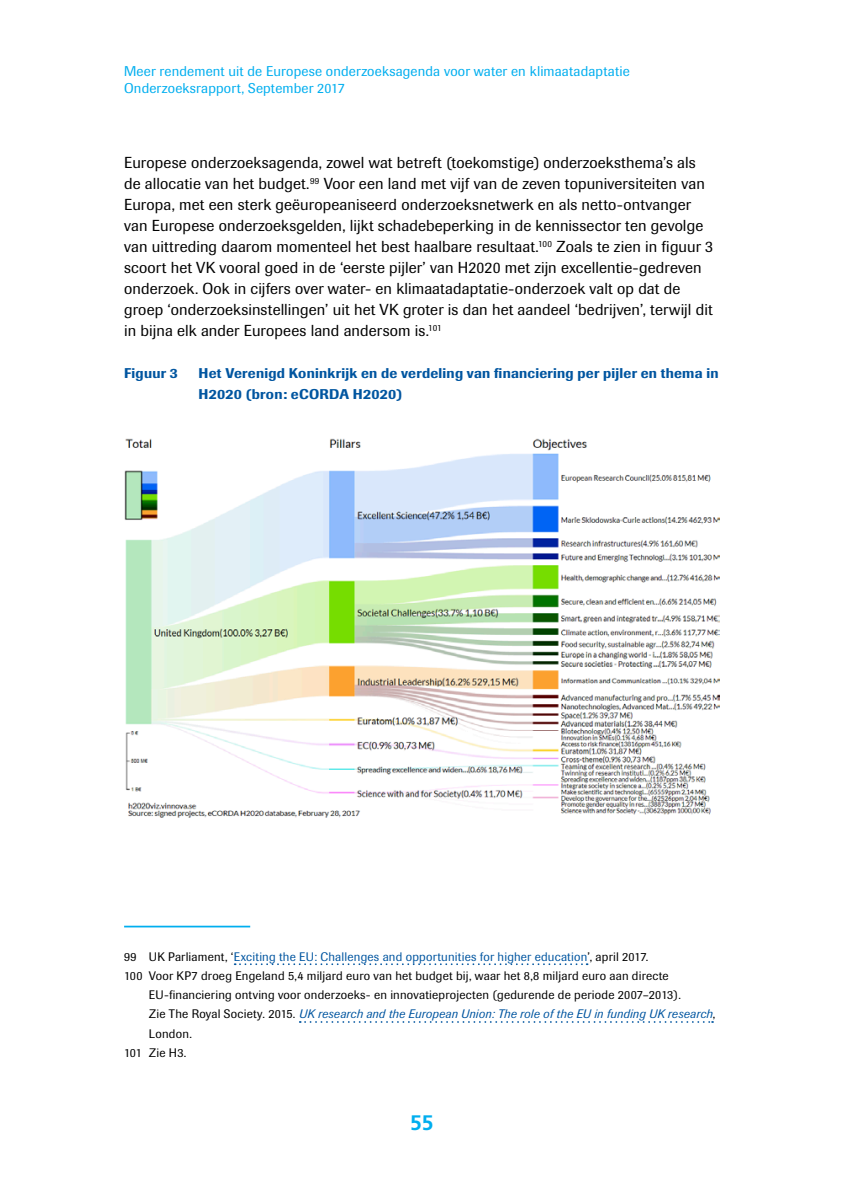
<style>
.page{position:relative;width:844px;height:1191px;background:#fff}
.page>*{position:absolute;margin:0;border:0;box-sizing:border-box;transform-origin:0 0}
.t1{font:700 21px "Frutiger LT Std";color:#00aeef}
.t2{font:15.75px/21px "Imago";letter-spacing:.01em;color:#000}
.t3{font:14px/16.8px "Imago";letter-spacing:.015em;color:#00aeef}
.Caption_F{font:500 14px/21px "Imago";letter-spacing:.015em;color:#0055a0}
.Footnote{font:12.25px/19.2px "Imago";letter-spacing:.015em;color:#000}
.Footnote-2{font:12.25px "Imago";letter-spacing:.015em;color:#0055a0}
.s1{color:#000}
.s2{font-style:italic;color:#0055a0}
</style>
<div class="page">
<img style="left:124px;top:438px;width:595px;height:380px">
<hr style="left:124px;top:925px;width:126px;height:2px;background:#00aeef">
<svg style="left:234px;top:963px;width:353px;height:2px"></svg>
<svg style="left:299px;top:1021px;width:413px;height:1px"></svg>
<p class="t3" style="left:124px;top:63px;width:507px">Meer rendement uit de Europese onderzoeksagenda voor water en klimaatadaptatie<br>Onderzoeksrapport, September 2017</p>
<p class="t2" style="left:124px;top:152px;width:590px">Europese onderzoeksagenda, zowel wat betreft (toekomstige) onderzoeksthema’s als de allocatie van het budget.<sup>99</sup> Voor een land met vijf van de zeven topuniversiteiten van Europa, met een sterk geëuropeaniseerd onderzoeksnetwerk en als netto-ontvanger van Europese onderzoeksgelden, lijkt schadebeperking in de kennissector ten gevolge van uittreding daarom momenteel het best haalbare resultaat.<sup>100</sup> Zoals te zien in figuur 3 scoort het VK vooral goed in de ‘eerste pijler’ van H2020 met zijn excellentie-gedreven onderzoek. Ook in cijfers over water- en klimaatadaptatie-onderzoek valt op dat de groep ‘onderzoeksinstellingen’ uit het VK groter is dan het aandeel ‘bedrijven’, terwijl dit in bijna elk ander Europees land andersom is.<sup>101</sup></p>
<p class="Caption_F" style="left:124px;top:363px;width:55px">Figuur 3</p>
<p class="Caption_F" style="left:198px;top:363px;width:521px">Het Verenigd Koninkrijk en de verdeling van financiering per pijler en thema in<br>H2020 (bron: eCORDA H2020)</p>
<p class="Footnote-2" style="left:124px;top:949px;width:525px"><span class="s1">99 UK Parliament, ‘</span>Exciting the EU: Challenges and opportunities for higher education<span class="s1">’, april 2017.</span></p>
<p class="Footnote" style="left:149px;top:966px;width:568px;text-indent:-25px">100 Voor KP7 droeg Engeland 5,4 miljard euro van het budget bij, waar het 8,8 miljard euro aan directe EU-financiering ontving voor onderzoeks- en innovatieprojecten (gedurende de periode 2007–2013).<br>Zie The Royal Society. 2015. <span class="s2">UK research and the European Union: The role of the EU in funding UK research</span>, London.</p>
<p class="Footnote" style="left:124px;top:1043px;width:64px">101 Zie H3.</p>
<h1 class="t1" style="left:410px;top:1110px;width:25px">55</h1>
</div>
